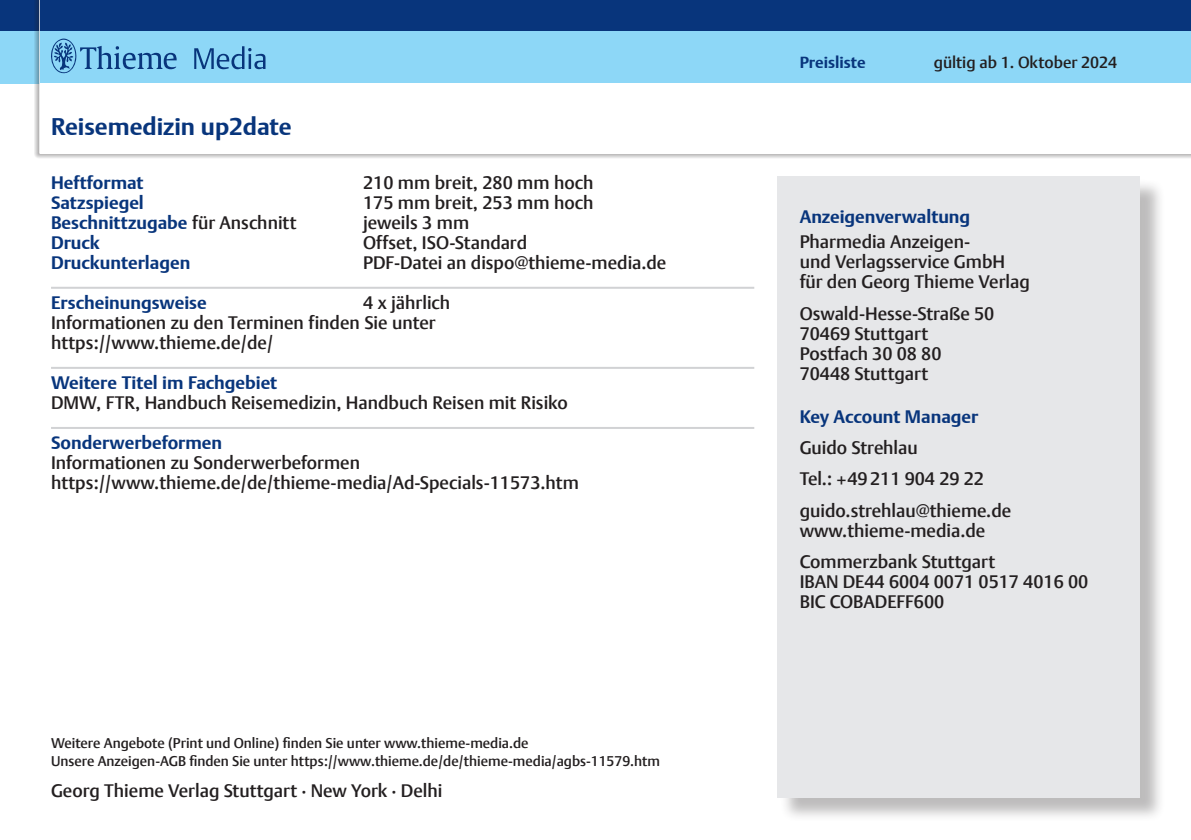
<style>
.page{position:relative;width:1191px;height:840px;background:#fff}
.page>*{position:absolute;margin:0;border:0;box-sizing:border-box;transform-origin:0 0}
.t1{font:700 24px "Thieme Argo 2011";color:#08357c}
.t2{font:500 18px/20px "Thieme Argo 2011";color:#231f20}
.t3{font:700 18px "Thieme Argo 2011";color:#08357c}
.t4{font:500 16px "Thieme Argo 2011";color:#231f20}
.t5{font:700 16px "Thieme Argo 2011";color:#08357c}
.t6{font:500 14px "Thieme Argo 2011";color:#231f20}
.s1{font-weight:500;color:#231f20}
</style>
<div class="page">
<div style="left:0;top:0;width:1191px;height:31px;background:#08357c"></div>
<div style="left:0;top:31px;width:1191px;height:52px;background:#8dd7f7"></div>
<div style="left:34px;top:0;width:1157px;height:158px;background:#231f20;opacity:.75"></div>
<div style="left:40px;top:0;width:1151px;height:31px;background:#08357c"></div>
<div style="left:40px;top:31px;width:1151px;height:52px;background:#8dd7f7"></div>
<div style="left:40px;top:83px;width:1151px;height:71px;background:#fff"></div>
<svg style="left:194px;top:46px;width:71px;height:23px"></svg>
<svg style="left:51px;top:39px;width:126px;height:35px"></svg>
<div style="left:779px;top:179px;width:386px;height:643px;background:#231f20;opacity:.3"></div>
<div style="left:777px;top:176px;width:363px;height:621px;background:#e6e7e9"></div>
<hr style="left:52px;top:286px;width:701px;height:2px;background:#d1d2d4">
<hr style="left:52px;top:366px;width:701px;height:2px;background:#d1d2d4">
<hr style="left:52px;top:426px;width:701px;height:2px;background:#d1d2d4">
<h1 class="t1" style="left:51px;top:110px;width:242px">Reisemedizin up2date</h1>
<p class="t3" style="left:51px;top:170px;width:94px">Heftformat</p>
<p class="t2" style="left:363px;top:172px;width:232px">210 mm breit, 280 mm hoch</p>
<p class="t3" style="left:51px;top:190px;width:94px">Satzspiegel</p>
<p class="t2" style="left:363px;top:192px;width:232px">175 mm breit, 253 mm hoch</p>
<p class="t3" style="left:51px;top:210px;width:247px">Beschnittzugabe <span class="s1">für Anschnitt</span></p>
<p class="t2" style="left:363px;top:212px;width:107px">jeweils 3 mm</p>
<p class="t3" style="left:51px;top:230px;width:50px">Druck</p>
<p class="t2" style="left:363px;top:232px;width:166px">Offset, ISO-Standard</p>
<p class="t3" style="left:51px;top:250px;width:141px">Druckunterlagen</p>
<p class="t2" style="left:363px;top:252px;width:305px">PDF-Datei an dispo@thieme-media.de</p>
<p class="t3" style="left:51px;top:290px;width:157px">Erscheinungsweise</p>
<p class="t2" style="left:51px;top:292px;width:401px;text-indent:312px">4 x jährlich<br>Informationen zu den Terminen finden Sie unter https://www.thieme.de/de/</p>
<p class="t3" style="left:51px;top:370px;width:228px">Weitere Titel im Fachgebiet</p>
<p class="t2" style="left:51px;top:392px;width:518px">DMW, FTR, Handbuch Reisemedizin, Handbuch Reisen mit Risiko</p>
<p class="t3" style="left:51px;top:430px;width:173px">Sonderwerbeformen</p>
<p class="t2" style="left:51px;top:452px;width:529px">Informationen zu Sonderwerbeformen https://www.thieme.de/de/thieme-media/Ad-Specials-11573.htm</p>
<p class="t6" style="left:51px;top:733px;width:479px">Weitere Angebote (Print und Online) finden Sie unter www.thieme-media.de</p>
<p class="t6" style="left:51px;top:751px;width:610px">Unsere Anzeigen-AGB finden Sie unter https://www.thieme.de/de/thieme-media/agbs-11579.htm</p>
<p class="t2" style="left:51px;top:780px;width:393px">Georg Thieme Verlag Stuttgart · New York · Delhi</p>
<p class="t5" style="left:799px;top:52px;width:67px">Preisliste</p>
<p class="t4" style="left:933px;top:52px;width:185px">gültig ab 1. Oktober 2024</p>
<p class="t3" style="left:799px;top:204px;width:172px">Anzeigenverwaltung</p>
<p class="t2" style="left:799px;top:231px;width:232px">Pharmedia Anzeigen-<br>und Verlagsservice GmbH für den Georg Thieme Verlag</p>
<p class="t2" style="left:799px;top:303px;width:196px">Oswald-Hesse-Straße 50<br>70469 Stuttgart<br>Postfach 30 08 80<br>70448 Stuttgart</p>
<p class="t3" style="left:799px;top:404px;width:180px">Key Account Manager</p>
<p class="t2" style="left:799px;top:431px;width:213px;line-height:31.4px">Guido Strehlau<br>Tel.: +49 211 904 29 22 guido.strehlau@thieme.de</p>
<p class="t2" style="left:799px;top:514px;width:197px;line-height:31.4px">www.thieme-media.de<br>Commerzbank Stuttgart</p>
<p class="t2" style="left:799px;top:571px;width:290px">IBAN DE44 6004 0071 0517 4016 00<br>BIC COBADEFF600</p>
</div>
